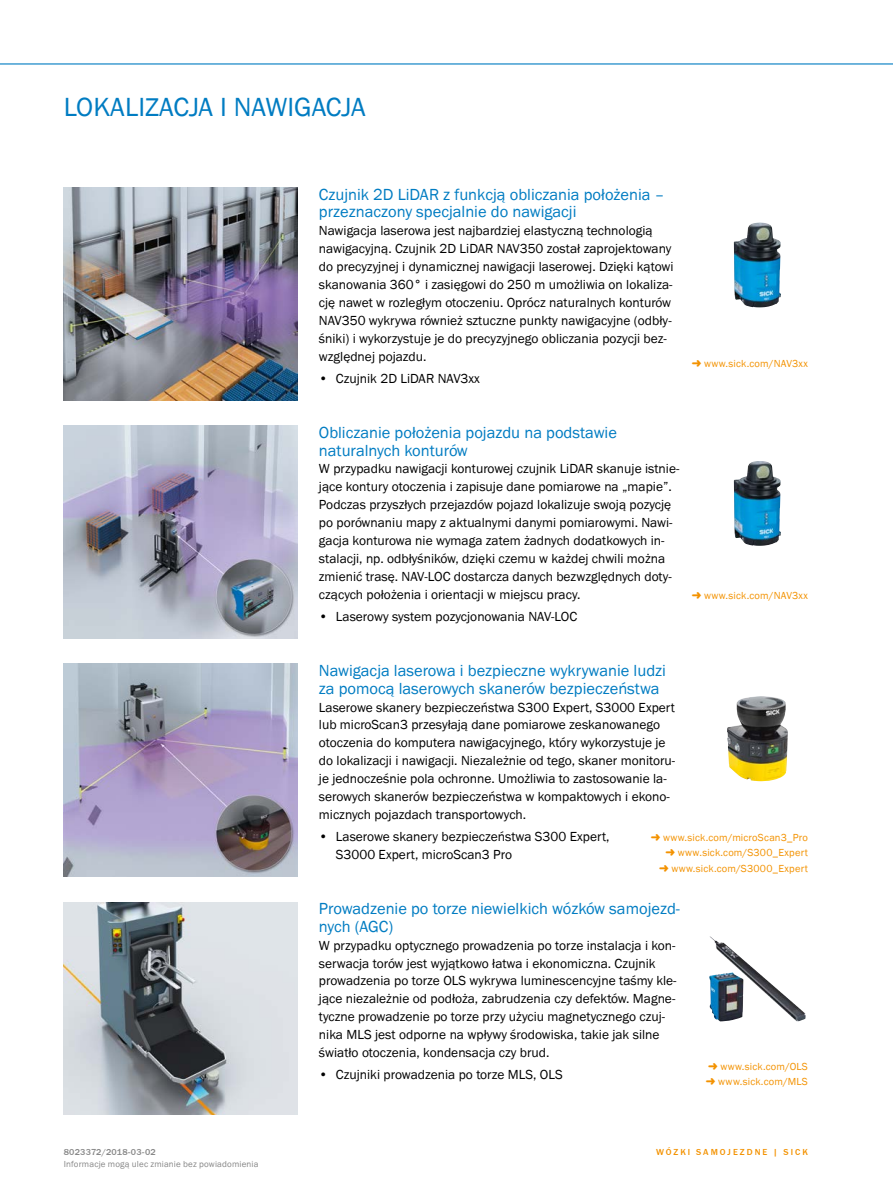
<style>
.page{position:relative;width:893px;height:1188px;background:#fff}
.page>*{position:absolute;margin:0;border:0;box-sizing:border-box;transform-origin:0 0}
.t1{font:27px "SICK Franklin";color:#007cc2}
.t2{font:16.5px/17.9px "SICK Franklin";color:#007cc2}
.t3{font:13.5px/17.9px "SICK Franklin";color:#000}
.t4{font:10.5px/15.6px "SICK Franklin";letter-spacing:.02em;color:#f39200;text-align:right}
.t5{font:9px "SICK Franklin";letter-spacing:.02em;color:#878787}
.t6{font:500 9px "SICK Franklin";letter-spacing:.225em;color:#f39200}
.t7{font:500 9px "SICK Franklin";letter-spacing:.02em;color:#878787}
</style>
<div class="page">
<img style="left:64px;top:426px;width:234px;height:212px">
<img style="left:64px;top:903px;width:234px;height:211px">
<img style="left:64px;top:188px;width:234px;height:212px">
<img style="left:64px;top:664px;width:234px;height:212px">
<hr style="left:0;top:63px;width:893px;height:2px;background:#007cc2">
<img style="left:734px;top:223px;width:47px;height:84px">
<img style="left:734px;top:461px;width:47px;height:85px">
<img style="left:727px;top:696px;width:61px;height:85px">
<img style="left:709px;top:937px;width:97px;height:84px">
<h1 class="t1" style="left:64px;top:90px;width:304px">LOKALIZACJA I NAWIGACJA</h1>
<p class="t2" style="left:319px;top:185px;width:347px">Czujnik 2D LiDAR z funkcją obliczania położenia – przeznaczony specjalnie do nawigacji</p>
<p class="t3" style="left:319px;top:222px;width:356px">Nawigacja laserowa jest najbardziej elastyczną technologią nawigacyjną. Czujnik 2D LiDAR NAV350 został zaprojektowany do precyzyjnej i dynamicznej nawigacji laserowej. Dzięki kątowi skanowania 360° i zasięgowi do 250 m umożliwia on lokaliza&shy;cję nawet w rozległym otoczeniu. Oprócz naturalnych konturów NAV350 wykrywa również sztuczne punkty nawigacyjne (odbły&shy;śniki) i wykorzystuje je do precyzyjnego obliczania pozycji bez&shy;względnej pojazdu.</p>
<p class="t3" style="left:319px;top:370px;width:163px">• Czujnik 2D LiDAR NAV3xx</p>
<p class="t2" style="left:319px;top:423px;width:300px">Obliczanie położenia pojazdu na podstawie naturalnych konturów</p>
<p class="t3" style="left:319px;top:460px;width:362px">W przypadku nawigacji konturowej czujnik LiDAR skanuje istnie&shy;jące kontury otoczenia i zapisuje dane pomiarowe na „mapie”.<br>Podczas przyszłych przejazdów pojazd lokalizuje swoją pozycję po porównaniu mapy z aktualnymi danymi pomiarowymi. Nawi&shy;gacja konturowa nie wymaga zatem żadnych dodatkowych in&shy;stalacji, np. odbłyśników, dzięki czemu w każdej chwili można zmienić trasę. NAV-LOC dostarcza danych bezwzględnych doty&shy;czących położenia i orientacji w miejscu pracy.</p>
<p class="t3" style="left:319px;top:608px;width:260px">• Laserowy system pozycjonowania NAV-LOC</p>
<p class="t4" style="left:704px;top:356px;width:105px">www.sick.com/NAV3xx</p>
<p class="t4" style="left:704px;top:588px;width:105px">www.sick.com/NAV3xx</p>
<p class="t2" style="left:319px;top:662px;width:349px">Nawigacja laserowa i bezpieczne wykrywanie ludzi za pomocą laserowych skanerów bezpieczeństwa</p>
<p class="t3" style="left:319px;top:698px;width:358px">Laserowe skanery bezpieczeństwa S300 Expert, S3000 Expert lub microScan3 przesyłają dane pomiarowe zeskanowanego otoczenia do komputera nawigacyjnego, który wykorzystuje je do lokalizacji i nawigacji. Niezależnie od tego, skaner monitoru&shy;je jednocześnie pola ochronne. Umożliwia to zastosowanie la&shy;serowych skanerów bezpieczeństwa w kompaktowych i ekono&shy;micznych pojazdach transportowych.</p>
<p class="t3" style="left:336px;top:828px;width:275px;text-indent:-17px">• Laserowe skanery bezpieczeństwa S300 Expert,<br>S3000 Expert, microScan3 Pro</p>
<p class="t4" style="left:663px;top:830px;width:146px">www.sick.com/microScan3_Pro</p>
<p class="t4" style="left:671px;top:845px;width:138px">www.sick.com/S300_Expert www.sick.com/S3000_Expert</p>
<p class="t2" style="left:319px;top:900px;width:363px">Prowadzenie po torze niewielkich wózków samojezd&shy;nych (AGC)</p>
<p class="t3" style="left:319px;top:936px;width:359px">W przypadku optycznego prowadzenia po torze instalacja i kon&shy;serwacja torów jest wyjątkowo łatwa i ekonomiczna. Czujnik prowadzenia po torze OLS wykrywa luminescencyjne taśmy kle&shy;jące niezależnie od podłoża, zabrudzenia czy defektów. Magne&shy;tyczne prowadzenie po torze przy użyciu magnetycznego czuj&shy;nika MLS jest odporne na wpływy środowiska, takie jak silne światło otoczenia, kondensacja czy brud.</p>
<p class="t3" style="left:319px;top:1066px;width:245px">• Czujniki prowadzenia po torze MLS, OLS</p>
<p class="t4" style="left:720px;top:1059px;width:89px">www.sick.com/OLS</p>
<p class="t4" style="left:718px;top:1074px;width:91px">www.sick.com/MLS</p>
<p class="t7" style="left:64px;top:1146px;width:93px">8023372/2018-03-02</p>
<p class="t6" style="left:656px;top:1146px;width:153px">WÓZKI SAMOJEZDNE | SICK</p>
<p class="t5" style="left:64px;top:1159px;width:196px">Informacje mogą ulec zmianie bez powiadomienia</p>
</div>
